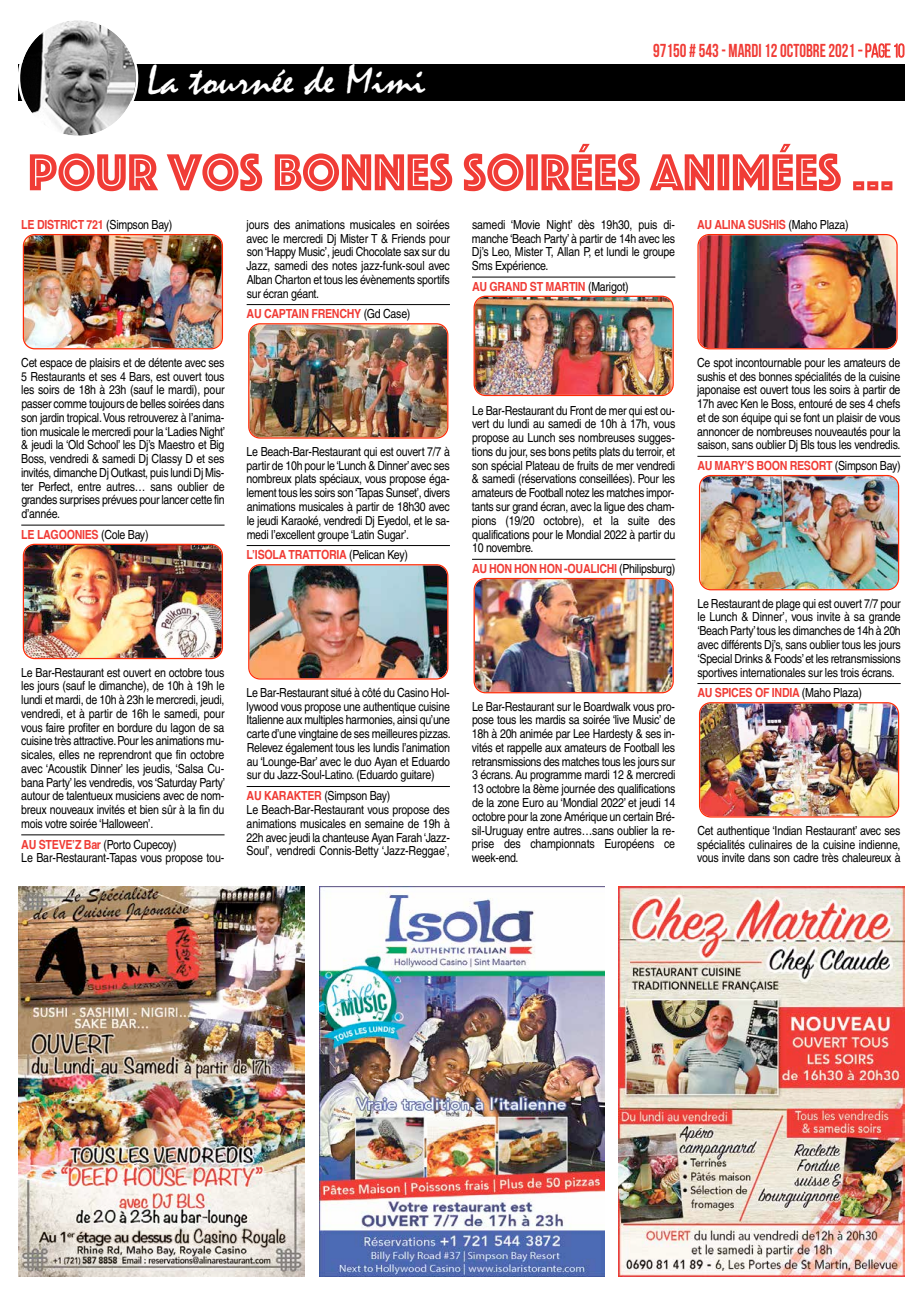
<style>
.page{position:relative;width:922px;height:1294px;background:#fff}
.page>*{position:absolute;margin:0;border:0;box-sizing:border-box;transform-origin:0 0}
.t1{font:53.88px "Phosphate Inline";color:#f03c36;scale:.96 1}
.t2{font:42.25px "Mistral";color:#fff;scale:1.07 1}
.t3{font:700 18.75px "Bebas Neue";color:#f03c36;scale:.9 1}
.t4{font:12.5px/13.8px "Helvetica";letter-spacing:-.025em;color:#000;text-align:justify;scale:.85 1}
.t5{font:700 12.5px "Helvetica";letter-spacing:-.025em;color:#f03c36;scale:.85 1}
.s1{font-weight:400}
.s2{font-weight:400;color:#000}
.s3{font-weight:700;color:#f03c36}
</style>
<div class="page">
<hr style="left:21px;top:525px;width:203px;height:1px;background:#000">
<hr style="left:21px;top:834px;width:203px;height:1px;background:#000">
<hr style="left:246px;top:304px;width:204px;height:1px;background:#000">
<hr style="left:246px;top:545px;width:204px;height:1px;background:#000">
<hr style="left:246px;top:786px;width:204px;height:1px;background:#000">
<hr style="left:472px;top:277px;width:203px;height:1px;background:#000">
<hr style="left:472px;top:559px;width:203px;height:1px;background:#000">
<hr style="left:697px;top:456px;width:203px;height:1px;background:#000">
<hr style="left:697px;top:683px;width:203px;height:1px;background:#000">
<img style="left:23px;top:234px;width:200px;height:115px">
<img style="left:23px;top:543px;width:200px;height:116px">
<img style="left:473px;top:296px;width:200px;height:100px">
<img style="left:248px;top:564px;width:200px;height:115px">
<img style="left:248px;top:323px;width:200px;height:115px">
<img style="left:473px;top:578px;width:200px;height:115px">
<img style="left:697px;top:234px;width:200px;height:115px">
<img style="left:699px;top:702px;width:199px;height:115px">
<img style="left:699px;top:475px;width:199px;height:115px">
<div style="left:18px;top:64px;width:886px;height:36px;background:#000"></div>
<svg style="left:18px;top:20px;width:120px;height:116px"></svg>
<svg style="left:858px;top:43px;width:46px;height:15px"></svg>
<img style="left:319px;top:886px;width:285px;height:390px">
<img style="left:618px;top:886px;width:286px;height:390px">
<img style="left:19px;top:886px;width:285px;height:390px">
<h2 class="t2" style="left:147px;top:57px;width:262px">La tournée de Mimi</h2>
<h3 class="t3" style="left:653px;top:41px;width:281px">97150 # 543- MARDI 12OCTOBRE2021 <span class="s1">- page 10</span></h3>
<h1 class="t1" style="left:28px;top:134px;width:903px">POUR VOS BONNES SOIRÉES ANIMÉES …</h1>
<p class="t5" style="left:21px;top:215px;width:179px">LE DISTRICT 721 <span class="s2">(Simpson Bay)</span></p>
<p class="t4" style="left:21px;top:355px;width:242px">Cet espace de plaisirs et de détente avec ses 5 Restaurants et ses 4 Bars, est ouvert tous les soirs de 18h à 23h (sauf le mardi), pour passer comme toujours de belles soirées dans son jardin tropical.Vous retrouverez à l’anima&shy;tion musicale le mercredi pour la ‘Ladies Night’ &amp; jeudi la ‘Old School’ les Dj’s Maestro et Big Boss, vendredi &amp; samedi Dj Classy D et ses invités, dimanche Dj Outkast, puis lundi Dj Mis&shy;ter Perfect, entre autres… sans oublier de grandes surprises prévues pour lancer cette fin d’année.</p>
<p class="t5" style="left:21px;top:524px;width:151px">LE LAGOONIES <span class="s2">(Cole Bay)</span></p>
<p class="t4" style="left:246px;top:217px;width:241px">jours des animations musicales en soirées avec le mercredi Dj Mister T &amp; Friends pour son ‘Happy Music’, jeudi Chocolate sax sur du Jazz, samedi des notes jazz-funk-soul avec Alban Charton et tous les évènements sportifs sur écran géant.</p>
<p class="t5" style="left:246px;top:304px;width:194px">AU CAPTAIN FRENCHY <span class="s2">(Gd Case)</span></p>
<p class="t4" style="left:246px;top:444px;width:241px">Le Beach-Bar-Restaurant qui est ouvert 7/7 à partir de 10h pour le‘Lunch &amp; Dinner’avec ses nombreux plats spéciaux, vous propose éga&shy;lement tous les soirs son‘Tapas Sunset’, divers animations musicales à partir de 18h30 avec le jeudi Karaoké, vendredi Dj Eyedol, et le sa&shy;medi l’excellent groupe ‘Latin Sugar’.</p>
<p class="t5" style="left:246px;top:545px;width:191px">L’ISOLA TRATTORIA <span class="s2">(Pelican Key)</span></p>
<p class="t4" style="left:21px;top:665px;width:241px">Le Bar-Restaurant est ouvert en octobre tous les jours (sauf le dimanche), de 10h à 19h le lundi et mardi, de 10h à 23h le mercredi, jeudi, vendredi, et à partir de 16h le samedi, pour vous faire profiter en bordure du lagon de sa cuisine très attractive.Pour les animations mu&shy;sicales, elles ne reprendront que fin octobre avec ‘Acoustik Dinner’ les jeudis, ‘Salsa Cu&shy;bana Party’ les vendredis, vos ‘Saturday Party’ autour de talentueux musiciens avec de nom&shy;breux nouveaux invités et bien sûr à la fin du mois votre soirée ‘Halloween’.</p>
<p class="t4" style="left:21px;top:837px;width:240px"><span class="s3">AU STEVE’Z Bar</span> (Porto Cupecoy)<br>Le Bar-Restaurant-Tapas vous propose tou-</p>
<p class="t4" style="left:246px;top:685px;width:241px">Le Bar-Restaurant situé à côté du Casino Hol&shy;lywood vous propose une authentique cuisine Italienne aux multiples harmonies, ainsi qu’une carte d’une vingtaine de ses meilleures pizzas.<br>Relevez également tous les lundis l’animation au ‘Lounge-Bar’ avec le duo Ayan et Eduardo sur du Jazz-Soul-Latino. (Eduardo guitare)</p>
<p class="t4" style="left:246px;top:789px;width:240px;text-align:left"><span class="s3">AU KARAKTER</span> (Simpson Bay)<br>Le Beach-Bar-Restaurant vous propose des animations musicales en semaine de 19h à 22h avec jeudi la chanteuse Ayan Farah ‘Jazz-Soul’, vendredi Connis-Betty ‘Jazz-Reggae’,</p>
<p class="t4" style="left:472px;top:217px;width:240px">samedi ‘Movie Night’ dès 19h30, puis di&shy;manche ‘Beach Party’ à partir de 14h avec les Dj’s Leo, Mister T, Allan P, et lundi le groupe Sms Expérience.</p>
<p class="t5" style="left:472px;top:276px;width:185px">AU GRAND ST MARTIN <span class="s2">(Marigot)</span></p>
<p class="t5" style="left:697px;top:215px;width:180px">AU ALINA SUSHIS <span class="s2">(Maho Plaza)</span></p>
<p class="t4" style="left:471px;top:403px;width:241px">Le Bar-Restaurant du Front de mer qui est ou&shy;vert du lundi au samedi de 10h à 17h, vous propose au Lunch ses nombreuses sugges&shy;tions du jour, ses bons petits plats du terroir, et son spécial Plateau de fruits de mer vendredi &amp; samedi (réservations conseillées). Pour les amateurs de Football notez les matches impor&shy;tants sur grand écran, avec la ligue des cham&shy;pions (19/20 octobre), et la suite des qualifications pour le Mondial 2022 à partir du 10 novembre.</p>
<p class="t5" style="left:472px;top:558px;width:240px">AU HON HON HON -OUALICHI <span class="s2">(Philipsburg)</span></p>
<p class="t4" style="left:471px;top:699px;width:241px">Le Bar-Restaurant sur le Boardwalk vous pro&shy;pose tous les mardis sa soirée ‘live Music’ de 18h à 20h animée par Lee Hardesty &amp; ses in&shy;vités et rappelle aux amateurs de Football les retransmissions des matches tous les jours sur 3 écrans. Au programme mardi 12 &amp; mercredi 13 octobre la 8ème journée des qualifications de la zone Euro au ‘Mondial 2022’ et jeudi 14 octobre pour la zone Amérique un certain Bré&shy;sil-Uruguay entre autres…sans oublier la re&shy;prise des championnats Européens ce week-end.</p>
<p class="t4" style="left:697px;top:355px;width:241px">Ce spot incontournable pour les amateurs de sushis et des bonnes spécialités de la cuisine japonaise est ouvert tous les soirs à partir de 17h avec Ken le Boss, entouré de ses 4 chefs et de son équipe qui se font un plaisir de vous annoncer de nombreuses nouveautés pour la saison, sans oublier Dj Bls tous les vendredis.</p>
<p class="t5" style="left:697px;top:455px;width:240px">AU MARY’S BOON RESORT <span class="s2">(Simpson Bay)</span></p>
<p class="t4" style="left:697px;top:596px;width:241px">Le Restaurant de plage qui est ouvert 7/7 pour le Lunch &amp; Dinner’, vous invite à sa grande ‘Beach Party’tous les dimanches de 14h à 20h avec différents Dj’s, sans oublier tous les jours ‘Special Drinks &amp; Foods’et les retransmissions sportives internationales sur les trois écrans.</p>
<p class="t5" style="left:697px;top:683px;width:195px">AU SPICES OF INDIA <span class="s2">(Maho Plaza)</span></p>
<p class="t4" style="left:697px;top:823px;width:241px">Cet authentique ‘Indian Restaurant’ avec ses spécialités culinaires de la cuisine indienne, vous invite dans son cadre très chaleureux à</p>
</div>
